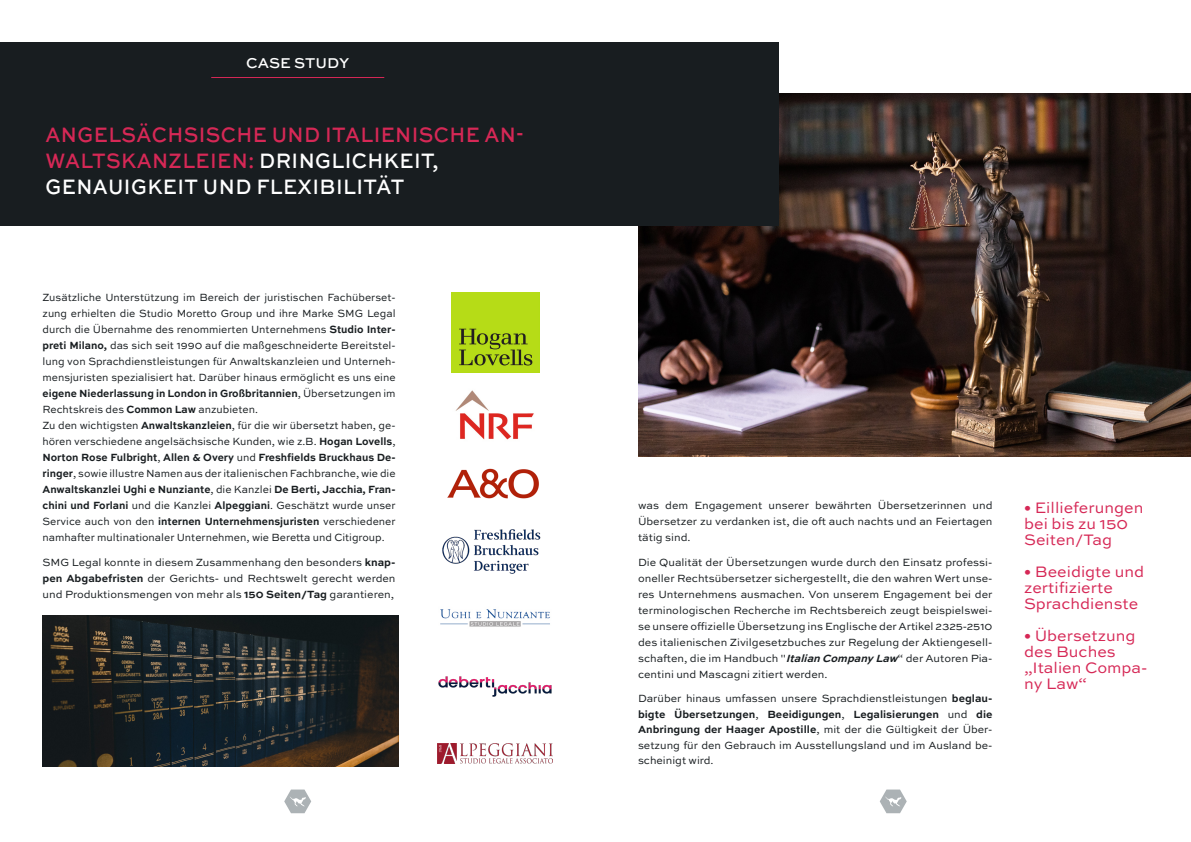
<style>
.page{position:relative;width:1191px;height:842px;background:#fff}
.page>*{position:absolute;margin:0;border:0;box-sizing:border-box;transform-origin:0 0}
.t1{font:500 22px/26.4px "Sweet Sans Pro";letter-spacing:.02em;color:#d62856;scale:.9 1}
.t2{font:500 22px "Sweet Sans Pro";letter-spacing:.02em;color:#fff;scale:.9 1}
.t3{font:16px/16px "Sweet Sans Pro";color:#d62856}
.t4{font:500 15px "Sweet Sans Pro";color:#fff}
.t5{font:11px/16px "Sweet Sans Pro";color:#181d20;text-align:justify}
.t6{font:11px/16px "Sweet Sans Pro";color:#181d20;text-align:justify;scale:.95 1}
.s1{color:#fff}
.s2{font-weight:700}
.s3{font-weight:700;font-style:italic}
</style>
<div class="page">
<img style="left:638px;top:94px;width:553px;height:362px">
<svg style="left:284px;top:789px;width:27px;height:24px"></svg>
<div style="left:0;top:43px;width:778px;height:183px;background:#181d20"></div>
<hr style="left:211px;top:77px;width:173px;height:1px;background:#d62856">
<img style="left:451px;top:293px;width:88px;height:80px">
<svg style="left:880px;top:789px;width:26px;height:24px"></svg>
<img style="left:455px;top:390px;width:79px;height:50px">
<img style="left:447px;top:468px;width:92px;height:31px">
<img style="left:442px;top:529px;width:99px;height:45px">
<img style="left:440px;top:609px;width:110px;height:18px">
<img style="left:438px;top:676px;width:114px;height:21px">
<img style="left:437px;top:743px;width:116px;height:20px">
<img style="left:43px;top:616px;width:356px;height:151px">
<p class="t4" style="left:246px;top:52px;width:105px">CASE STUDY</p>
<p class="t1" style="left:46px;top:120px;width:533px">ANGELSÄCHSISCHE UND ITALIENISCHE AN-<br>WALTSKANZLEIEN: <span class="s1">DRINGLICHKEIT,</span></p>
<p class="t2" style="left:46px;top:171px;width:400px">GENAUIGKEIT UND FLEXIBILITÄT</p>
<p class="t6" style="left:43px;top:289px;width:373px">Zusätzliche Unterstützung im Bereich der juristischen Fachüberset&shy;zung erhielten die Studio Moretto Group und ihre Marke SMG Legal durch die Übernahme des renommierten Unternehmens <span class="s2">Studio Inter&shy;preti Milano,</span> das sich seit 1990 auf die maßgeschneiderte Bereitstel&shy;lung von Sprachdienstleistungen für Anwaltskanzleien und Unterneh&shy;mensjuristen spezialisiert hat. Darüber hinaus ermöglicht es uns eine <span class="s2">eigene Niederlassung in London in Großbritannien</span>, Übersetzungen im Rechtskreis des <span class="s2">Common Law</span> anzubieten.</p>
<p class="t6" style="left:43px;top:417px;width:373px">Zu den wichtigsten <span class="s2">Anwaltskanzleien</span>, für die wir übersetzt haben, ge&shy;hören verschiedene angelsächsische Kunden, wie z.B. <span class="s2">Hogan Lovells</span>, <span class="s2">Norton Rose Fulbright</span>, <span class="s2">Allen &amp; Overy</span> und <span class="s2">Freshfields Bruckhaus De&shy;ringer</span>, sowie illustre Namen aus der italienischen Fachbranche, wie die <span class="s2">Anwaltskanzlei Ughi e Nunziante</span>, die Kanzlei <span class="s2">De Berti, Jacchia, Fran&shy;chini und Forlani</span> und die Kanzlei <span class="s2">Alpeggiani</span>. Geschätzt wurde unser Service auch von den <span class="s2">internen Unternehmensjuristen</span> verschiedener namhafter multinationaler Unternehmen, wie Beretta und Citigroup.</p>
<p class="t5" style="left:43px;top:554px;width:354px">SMG Legal konnte in diesem Zusammenhang den besonders <span class="s2">knap&shy;pen Abgabefristen</span> der Gerichts- und Rechtswelt gerecht werden und Produktionsmengen von mehr als <span class="s2">150 Seiten/Tag</span> garantieren,</p>
<p class="t5" style="left:638px;top:497px;width:356px">was dem Engagement unserer bewährten Übersetzerinnen und Übersetzer zu verdanken ist, die oft auch nachts und an Feiertagen tätig sind.</p>
<p class="t5" style="left:638px;top:554px;width:356px">Die Qualität der Übersetzungen wurde durch den Einsatz professi&shy;oneller Rechtsübersetzer sichergestellt, die den wahren Wert unse&shy;res Unternehmens ausmachen. Von unserem Engagement bei der terminologischen Recherche im Rechtsbereich zeugt beispielswei&shy;se unsere offizielle Übersetzung ins Englische der Artikel 2325-2510 des italienischen Zivilgesetzbuches zur Regelung der Aktiengesell&shy;schaften, die im Handbuch "<span class="s3">ItalianCompanyLaw</span>“ der Autoren Pia&shy;centini und Mascagni zitiert werden.</p>
<p class="t5" style="left:638px;top:690px;width:356px;line-height:15.5px">Darüber hinaus umfassen unsere Sprachdienstleistungen <span class="s2">beglau&shy;bigte Übersetzungen</span>, <span class="s2">Beeidigungen</span>, <span class="s2">Legalisierungen</span> und <span class="s2">die Anbringung der Haager Apostille</span>, mit der die Gültigkeit der Über&shy;setzung für den Gebrauch im Ausstellungsland und im Ausland be&shy;scheinigt wird.</p>
<p class="t3" style="left:1024px;top:499px;width:121px">• Eillieferungen bei bis zu 150<br>Seiten/Tag</p>
<p class="t3" style="left:1024px;top:563px;width:121px">• Beeidigte und zertifizierte<br>Sprachdienste</p>
<p class="t3" style="left:1024px;top:627px;width:125px">• Übersetzung des Buches „Italien Compa&shy;ny Law“</p>
</div>
